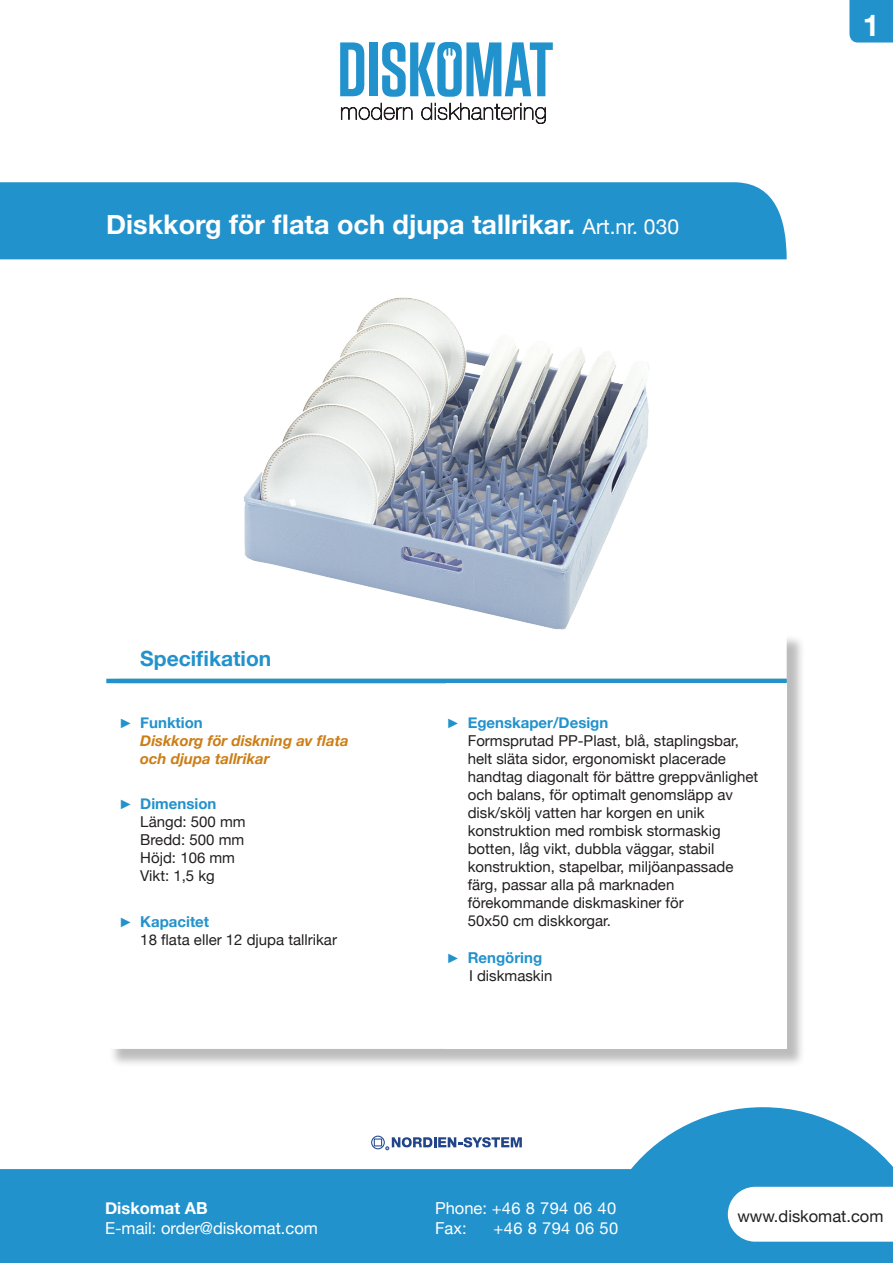
<style>
.page{position:relative;width:893px;height:1263px;background:#fff}
.page>*{position:absolute;margin:0;border:0;box-sizing:border-box;transform-origin:0 0}
.t1{font:700 30px "Helvetica Neue";color:#fdffff}
._1_Rubrik_produkter{font:700 27px "Helvetica Neue";color:#fff}
.Rubrick_2_Innehåll{font:700 21px "Helvetica Neue";color:#2292cc}
.t2{font:16.5px "Helvetica Neue";color:#fff}
.t3{font:16.5px "Helvetica Neue";letter-spacing:.02em;color:#fff}
.t4{font:16.5px "Helvetica Neue";color:#231f20}
.t5{font:700 16.5px "Helvetica Neue";color:#fff}
._4_Text{font:15px/18px "Helvetica Neue";color:#231f20}
.Rubrick_2_Innehåll-2{font:700 15px "Helvetica Neue";color:#2292cc}
._4_Funktion-Text{font:italic 700 15px "Helvetica Neue";color:#cc7e16}
._5_Text_cambiar{font:15px "Helvetica Neue";color:#231f20}
.s1{font-weight:400;font-size:21px}
.s2{font-family:"Arial";font-weight:400;font-size:13.5px}
</style>
<div class="page">
<svg style="left:341px;top:103px;width:205px;height:21px"></svg>
<svg style="left:340px;top:42px;width:24px;height:54px"></svg>
<div style="left:369px;top:42px;width:8px;height:54px;background:#2192cc"></div>
<svg style="left:382px;top:42px;width:171px;height:55px"></svg>
<svg style="left:0;top:1107px;width:893px;height:156px;fill:#2292cc"></svg>
<div style="left:849px;top:0;width:44px;height:43px;background:#2292cc"></div>
<div style="left:0;top:182px;width:787px;height:77px;background:#2292cc"></div>
<div style="left:371px;top:1135px;width:14px;height:14px;border:1px solid #264c93;border-radius:50%"></div>
<div style="left:374px;top:1138px;width:8px;height:8px;border:1px solid #264c93"></div>
<svg style="left:386px;top:1137px;width:136px;height:13px"></svg>
<div style="left:109px;top:634px;width:696px;height:434px;background:#231f20;opacity:.3"></div>
<svg style="left:106px;top:634px;width:681px;height:415px"></svg>
<hr style="left:106px;top:679px;width:681px;height:4px;background:#2292cc">
<div style="left:446px;top:683px;width:341px;height:366px;background:#fff"></div>
<img style="left:244px;top:297px;width:405px;height:333px">
<p class="_1_Rubrik_produkter" style="left:106px;top:208px;width:574px">Diskkorg för flata och djupa tallrikar. <span class="s1">Art.nr. 030</span></p>
<h1 class="t1" style="left:863px;top:7px;width:18px">1</h1>
<p class="Rubrick_2_Innehåll" style="left:140px;top:645px;width:133px">Specifikation</p>
<p class="Rubrick_2_Innehåll-2" style="left:119px;top:713px;width:85px"><span class="s2">►</span> Funktion</p>
<p class="_4_Funktion-Text" style="left:140px;top:731px;width:210px">Diskkorg för diskning av flata</p>
<p class="_4_Funktion-Text" style="left:140px;top:749px;width:131px">och djupa tallrikar</p>
<p class="Rubrick_2_Innehåll-2" style="left:119px;top:795px;width:99px"><span class="s2">►</span> Dimension</p>
<p class="_4_Text" style="left:140px;top:813px;width:107px">Längd: 500 mm</p>
<p class="_4_Text" style="left:140px;top:831px;width:105px">Bredd: 500 mm</p>
<p class="_4_Text" style="left:140px;top:849px;width:96px">Höjd: 106 mm</p>
<p class="_4_Text" style="left:140px;top:867px;width:76px">Vikt: 1,5 kg</p>
<p class="Rubrick_2_Innehåll-2" style="left:119px;top:912px;width:92px"><span class="s2">►</span> Kapacitet</p>
<p class="_4_Text" style="left:140px;top:930px;width:198px">18 flata eller 12 djupa tallrikar</p>
<p class="Rubrick_2_Innehåll-2" style="left:446px;top:713px;width:163px"><span class="s2">►</span> Egenskaper/Design</p>
<p class="_4_Text" style="left:468px;top:731px;width:273px">Formsprutad PP-Plast, blå, staplingsbar,</p>
<p class="_4_Text" style="left:468px;top:749px;width:260px">helt släta sidor, ergonomiskt placerade</p>
<p class="_4_Text" style="left:468px;top:767px;width:292px">handtag diagonalt för bättre greppvänlighet och balans, för optimalt genomsläpp av</p>
<p class="_4_Text" style="left:468px;top:803px;width:238px">disk/skölj vatten har korgen en unik</p>
<p class="_4_Text" style="left:468px;top:821px;width:254px">konstruktion med rombisk stormaskig</p>
<p class="_4_Text" style="left:468px;top:839px;width:248px">botten, låg vikt, dubbla väggar, stabil</p>
<p class="_4_Text" style="left:468px;top:857px;width:267px">konstruktion, stapelbar, miljöanpassade</p>
<p class="_4_Text" style="left:468px;top:875px;width:208px">färg, passar alla på marknaden</p>
<p class="_4_Text" style="left:468px;top:893px;width:217px">förekommande diskmaskiner för</p>
<p class="_4_Text" style="left:468px;top:911px;width:145px">50x50 cm diskkorgar.</p>
<p class="Rubrick_2_Innehåll-2" style="left:446px;top:948px;width:97px"><span class="s2">►</span> Rengöring</p>
<p class="_5_Text_cambiar" style="left:469px;top:967px;width:85px">I diskmaskin</p>
<p class="t5" style="left:105px;top:1198px;width:104px">Diskomat AB</p>
<p class="t3" style="left:435px;top:1198px;width:183px">Phone: +46 8 794 06 40</p>
<p class="t2" style="left:105px;top:1218px;width:214px">E-mail: order@diskomat.com</p>
<p class="t2" style="left:435px;top:1218px;width:33px">Fax:</p>
<p class="t2" style="left:494px;top:1218px;width:126px">+46 8 794 06 50</p>
<p class="t4" style="left:737px;top:1206px;width:148px">www.diskomat.com</p>
</div>
